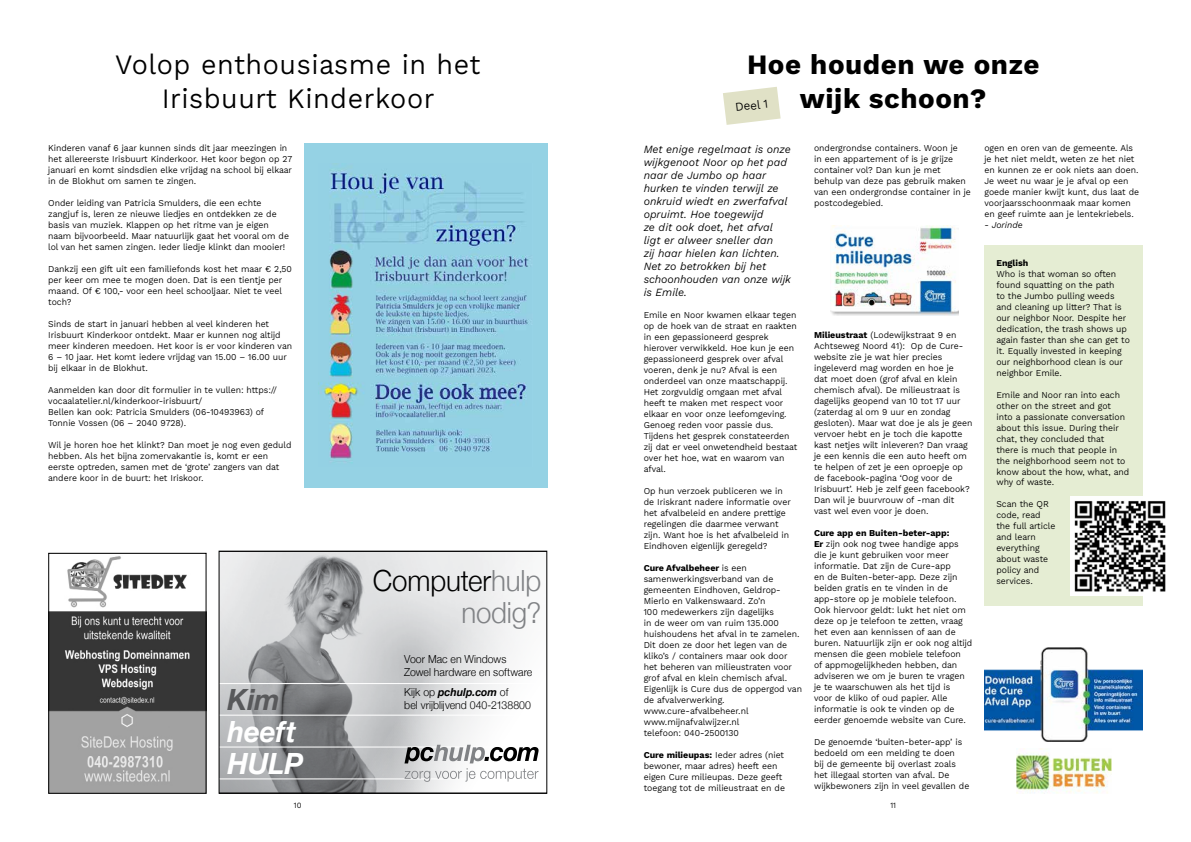
<style>
.page{position:relative;width:1191px;height:842px;background:#fff}
.page>*{position:absolute;margin:0;border:0;box-sizing:border-box;transform-origin:0 0}
.t1{font:italic 700 29.2px/31.9px "Helvetica Neue";color:#fff;scale:.95 1}
.t2{font:italic 700 29.2px "Helvetica Neue";color:#58595b;scale:.95 1}
.t3{font:300 29.1px/31.9px "Helvetica Neue";letter-spacing:-.005em;color:#808285;text-align:right;scale:.95 1}
.t4{font:28px/33.6px "Kantumruy Pro";letter-spacing:.02em;color:#000;text-align:center}
.t5{font:700 28px "Kantumruy Pro";letter-spacing:.02em;color:#000}
.t6{font:12px "Kantumruy Pro";color:#000}
.t7{font:300 11.1px/13.1px "Helvetica Neue";color:#000;scale:.95 1}
.t8{font:italic 11px/13px "Kantumruy Pro";color:#000}
.t9{font:9px/11px "Kantumruy Pro";color:#000}
.t10{font:italic 9px "Kantumruy Pro";color:#000}
.t11{font:700 9px "Kantumruy Pro";color:#000}
.t12{font:8px "Kantumruy Pro";color:#000}
.s1{color:#000}
.s2{font-weight:700;font-style:italic}
.s3{font-weight:700}
</style>
<div class="page">
<svg style="left:220px;top:553px;width:319px;height:239px"></svg>
<div style="left:218px;top:551px;width:329px;height:243px;border:1px solid #000"></div>
<img style="left:50px;top:556px;width:154px;height:236px">
<div style="left:48px;top:553px;width:158px;height:241px;border:1px solid #000"></div>
<div style="left:304px;top:143px;width:243px;height:344px;background:#95d2e4"></div>
<img style="left:321px;top:170px;width:208px;height:293px">
<svg style="left:723px;top:87px;width:57px;height:38px"></svg>
<img style="left:830px;top:226px;width:128px;height:89px">
<img style="left:984px;top:647px;width:158px;height:94px">
<img style="left:1016px;top:749px;width:95px;height:45px">
<div style="left:984px;top:245px;width:158px;height:360px;background:#e5edd3"></div>
<img style="left:1070px;top:496px;width:96px;height:99px">
<h3 class="t4" style="left:115px;top:50px;width:367px">Volop enthousiasme in het<br>Irisbuurt Kinderkoor</h3>
<p class="t9" style="left:48px;top:144px;width:245px">Kinderen vanaf 6 jaar kunnen sinds dit jaar meezingen in het allereerste Irisbuurt Kinderkoor. Het koor begon op 27 januari en komt sindsdien elke vrijdag na school bij elkaar in de Blokhut om samen te zingen.</p>
<p class="t9" style="left:48px;top:199px;width:242px">Onder leiding van Patricia Smulders, die een echte zangjuf is, leren ze nieuwe liedjes en ontdekken ze de basis van muziek. Klappen op het ritme van je eigen naam bijvoorbeeld. Maar natuurlijk gaat het vooral om de lol van het samen zingen. Ieder liedje klinkt dan mooier!</p>
<p class="t9" style="left:48px;top:265px;width:245px">Dankzij een gift uit een familiefonds kost het maar € 2,50 per keer om mee te mogen doen. Dat is een tientje per maand. Of € 100,- voor een heel schooljaar. Niet te veel toch?</p>
<p class="t9" style="left:48px;top:320px;width:245px">Sinds de start in januari hebben al veel kinderen het Irisbuurt Kinderkoor ontdekt. Maar er kunnen nog altijd meer kinderen meedoen. Het koor is er voor kinderen van 6 – 10 jaar. Het komt iedere vrijdag van 15.00 – 16.00 uur bij elkaar in de Blokhut.</p>
<p class="t9" style="left:48px;top:386px;width:230px">Aanmelden kan door dit formulier in te vullen: https:// vocaalatelier.nl/kinderkoor-irisbuurt/<br>Bellen kan ook: Patricia Smulders (06-10493963) of Tonnie Vossen (06 – 2040 9728).</p>
<p class="t9" style="left:48px;top:441px;width:245px">Wil je horen hoe het klinkt? Dan moet je nog even geduld hebben. Als het bijna zomervakantie is, komt er een eerste optreden, samen met de ‘grote’ zangers van dat andere koor in de buurt: het Iriskoor.</p>
<h1 class="t2" style="left:227px;top:677px;width:56px">Kim</h1>
<h1 class="t1" style="left:227px;top:716px;width:81px">heeft<br>HULP</h1>
<h2 class="t3" style="left:373px;top:563px;width:179px"><span class="s1">Computer</span>hulp nodig?</h2>
<p class="t7" style="left:404px;top:652px;width:136px">Voor Mac en Windows<br>Zowel hardware en software</p>
<p class="t7" style="left:404px;top:685px;width:135px">Kijk op <span class="s2">pchulp.com</span> of<br>bel vrijblijvend 040-2138800</p>
<h3 class="t5" style="left:747px;top:47px;width:294px">Hoe houden we onze</h3>
<h3 class="t6" style="left:734px;top:100px;width:34px;rotate:-7deg">Deel 1</h3>
<h3 class="t5" style="left:800px;top:81px;width:188px">wijk schoon?</h3>
<p class="t8" style="left:643px;top:144px;width:149px">Met enige regelmaat is onze wijkgenoot Noor op het pad naar de Jumbo op haar hurken te vinden terwijl ze onkruid wiedt en zwerfafval opruimt. Hoe toegewijd<br>ze dit ook doet, het afval ligt er alweer sneller dan<br>zij haar hielen kan lichten.<br>Net zo betrokken bij het schoonhouden van onze wijk is Emile.</p>
<p class="t9" style="left:643px;top:311px;width:155px">Emile en Noor kwamen elkaar tegen op de hoek van de straat en raakten in een gepassioneerd gesprek hierover verwikkeld. Hoe kun je een gepassioneerd gesprek over afval voeren, denk je nu? Afval is een onderdeel van onze maatschappij.<br>Het zorgvuldig omgaan met afval heeft te maken met respect voor elkaar en voor onze leefomgeving.<br>Genoeg reden voor passie dus.<br>Tijdens het gesprek constateerden zij dat er veel onwetendheid bestaat over het hoe, wat en waarom van afval.</p>
<p class="t9" style="left:643px;top:487px;width:149px">Op hun verzoek publiceren we in de Iriskrant nadere informatie over het afvalbeleid en andere prettige regelingen die daarmee verwant zijn. Want hoe is het afvalbeleid in Eindhoven eigenlijk geregeld?</p>
<p class="t9" style="left:643px;top:564px;width:160px"><span class="s3">Cure Afvalbeheer</span> is een samenwerkingsverband van de gemeenten Eindhoven, Geldrop-<br>Mierlo en Valkenswaard. Zo’n<br>100 medewerkers zijn dagelijks<br>in de weer om van ruim 135.000 huishoudens het afval in te zamelen.<br>Dit doen ze door het legen van de kliko’s / containers maar ook door het beheren van milieustraten voor grof afval en klein chemisch afval.<br>Eigenlijk is Cure dus de oppergod van de afvalverwerking. www.cure-afvalbeheer.nl www.mijnafvalwijzer.nl<br>telefoon: 040-2500130</p>
<p class="t9" style="left:643px;top:750px;width:143px"><span class="s3">Cure milieupas:</span> Ieder adres (niet bewoner, maar adres) heeft een eigen Cure milieupas. Deze geeft toegang tot de milieustraat en de</p>
<p class="t9" style="left:814px;top:144px;width:158px">ondergrondse containers. Woon je<br>in een appartement of is je grijze container vol? Dan kun je met behulp van deze pas gebruik maken van een ondergrondse container in je postcodegebied.</p>
<p class="t9" style="left:814px;top:331px;width:160px"><span class="s3">Milieustraat</span> (Lodewijkstraat 9 en Achtseweg Noord 41): Op de Cure&shy;website zie je wat hier precies ingeleverd mag worden en hoe je<br>dat moet doen (grof afval en klein chemisch afval). De milieustraat is dagelijks geopend van 10 tot 17 uur (zaterdag al om 9 uur en zondag gesloten). Maar wat doe je als je geen vervoer hebt en je toch die kapotte kast netjes wilt inleveren? Dan vraag je een kennis die een auto heeft om te helpen of zet je een oproepje op de facebook-pagina ‘Oog voor de Irisbuurt’. Heb je zelf geen facebook?<br>Dan wil je buurvrouw of -man dit vast wel even voor je doen.</p>
<p class="t9" style="left:814px;top:529px;width:160px"><span class="s3">Cure app en Buiten-beter-app:<br>Er</span> zijn ook nog twee handige apps die je kunt gebruiken voor meer informatie. Dat zijn de Cure-app<br>en de Buiten-beter-app. Deze zijn beiden gratis en te vinden in de app-store op je mobiele telefoon.<br>Ook hiervoor geldt: lukt het niet om deze op je telefoon te zetten, vraag het even aan kennissen of aan de buren. Natuurlijk zijn er ook nog altijd mensen die geen mobiele telefoon<br>of appmogelijkheden hebben, dan adviseren we om je buren te vragen je te waarschuwen als het tijd is<br>voor de kliko of oud papier. Alle informatie is ook te vinden op de eerder genoemde website van Cure.</p>
<p class="t9" style="left:814px;top:738px;width:157px">De genoemde ‘buiten-beter-app’ is bedoeld om een melding te doen<br>bij de gemeente bij overlast zoals het illegaal storten van afval. De wijkbewoners zijn in veel gevallen de</p>
<p class="t9" style="left:984px;top:144px;width:156px">ogen en oren van de gemeente. Als je het niet meldt, weten ze het niet en kunnen ze er ook niets aan doen.<br>Je weet nu waar je je afval op een goede manier kwijt kunt, dus laat de voorjaarsschoonmaak maar komen en geef ruimte aan je lentekriebels.</p>
<p class="t10" style="left:984px;top:220px;width:40px">- Jorinde</p>
<p class="t11" style="left:996px;top:257px;width:33px">English</p>
<p class="t9" style="left:996px;top:269px;width:135px">Who is that woman so often found squatting on the path<br>to the Jumbo pulling weeds and cleaning up litter? That is our neighbor Noor. Despite her dedication, the trash shows up again faster than she can get to it. Equally invested in keeping our neighborhood clean is our neighbor Emile.</p>
<p class="t9" style="left:996px;top:390px;width:134px">Emile and Noor ran into each other on the street and got into a passionate conversation about this issue. During their chat, they concluded that<br>there is much that people in the neighborhood seem not to know about the how, what, and why of waste.</p>
<p class="t9" style="left:996px;top:500px;width:60px">Scan the QR code, read the full article and learn everything about waste policy and services.</p>
<p class="t12" style="left:294px;top:800px;width:9px">10</p>
<p class="t12" style="left:890px;top:800px;width:7px">11</p>
</div>
